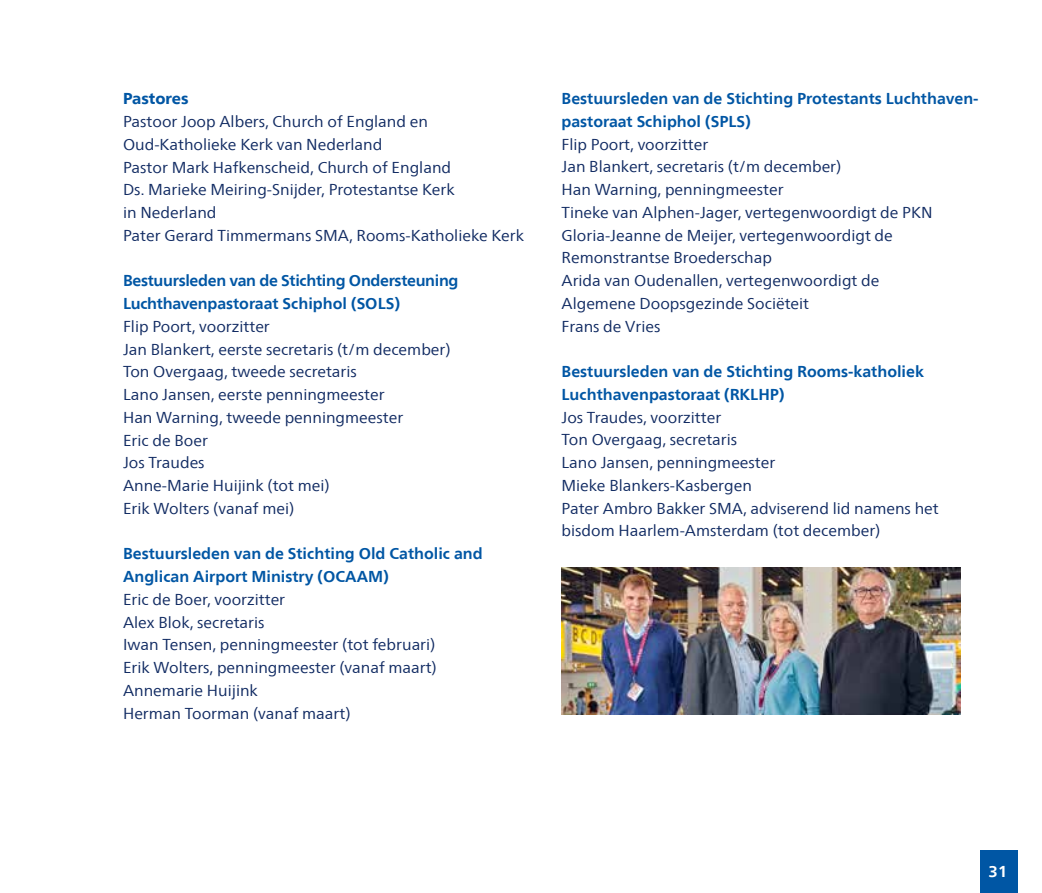
<style>
.page{position:relative;width:1042px;height:893px;background:#fff}
.page>*{position:absolute;margin:0;border:0;box-sizing:border-box;transform-origin:0 0}
.t1{font:15.75px/22.8px "Frutigerfor Schiphol";color:#102a62}
.t2{font:700 15.75px/22.8px "Frutigerfor Schiphol";color:#0056a4}
.t3{font:700 15.75px/22.8px "Frutigerfor Schiphol";letter-spacing:-.02em;color:#0056a4}
.t4{font:800 15.75px "Frutigerfor Schiphol";color:#0056a4}
.t5{font:700 15.75px "Frutigerfor Schiphol";color:#fff}
</style>
<div class="page">
<img style="left:562px;top:567px;width:398px;height:147px">
<div style="left:980px;top:851px;width:37px;height:42px;background:#0056a4"></div>
<p class="t4" style="left:123px;top:89px;width:67px">Pastores</p>
<p class="t1" style="left:123px;top:110px;width:402px">Pastoor Joop Albers, Church of England en Oud-Katholieke Kerk van Nederland<br>Pastor Mark Hafkenscheid, Church of England<br>Ds. Marieke Meiring-Snijder, Protestantse Kerk<br>in Nederland<br>Pater Gerard Timmermans SMA, Rooms-Katholieke Kerk</p>
<p class="t3" style="left:123px;top:269px;width:337px">Bestuursleden van de Stichting Ondersteuning<br>Luchthavenpastoraat Schiphol (SOLS)</p>
<p class="t1" style="left:123px;top:315px;width:329px">Flip Poort, voorzitter<br>Jan Blankert, eerste secretaris (t/m december)<br>Ton Overgaag, tweede secretaris<br>Lano Jansen, eerste penningmeester<br>Han Warning, tweede penningmeester<br>Eric de Boer<br>Jos Traudes<br>Anne-Marie Huijink (tot mei)<br>Erik Wolters (vanaf mei)</p>
<p class="t2" style="left:123px;top:542px;width:361px">Bestuursleden van de Stichting Old Catholic and<br>Anglican Airport Ministry (OCAAM)</p>
<p class="t1" style="left:123px;top:588px;width:315px">Eric de Boer, voorzitter<br>Alex Blok, secretaris<br>Iwan Tensen, penningmeester (tot februari)<br>Erik Wolters, penningmeester (vanaf maart)<br>Annemarie Huijink<br>Herman Toorman (vanaf maart)</p>
<p class="t2" style="left:561px;top:87px;width:418px">Bestuursleden van de Stichting Protestants Luchthaven&shy;pastoraat Schiphol (SPLS)</p>
<p class="t1" style="left:561px;top:133px;width:373px">Flip Poort, voorzitter<br>Jan Blankert, secretaris (t/m december)<br>Han Warning, penningmeester<br>Tineke van Alphen-Jager, vertegenwoordigt de PKN Gloria-Jeanne de Meijer, vertegenwoordigt de Remonstrantse Broederschap<br>Arida van Oudenallen, vertegenwoordigt de Algemene Doopsgezinde Sociëteit<br>Frans de Vries</p>
<p class="t2" style="left:561px;top:360px;width:364px">Bestuursleden van de Stichting Rooms-katholiek<br>Luchthavenpastoraat (RKLHP)</p>
<p class="t1" style="left:561px;top:406px;width:379px">Jos Traudes, voorzitter<br>Ton Overgaag, secretaris<br>Lano Jansen, penningmeester<br>Mieke Blankers-Kasbergen<br>Pater Ambro Bakker SMA, adviserend lid namens het bisdom Haarlem-Amsterdam (tot december)</p>
<p class="t5" style="left:988px;top:862px;width:20px">31</p>
</div>
